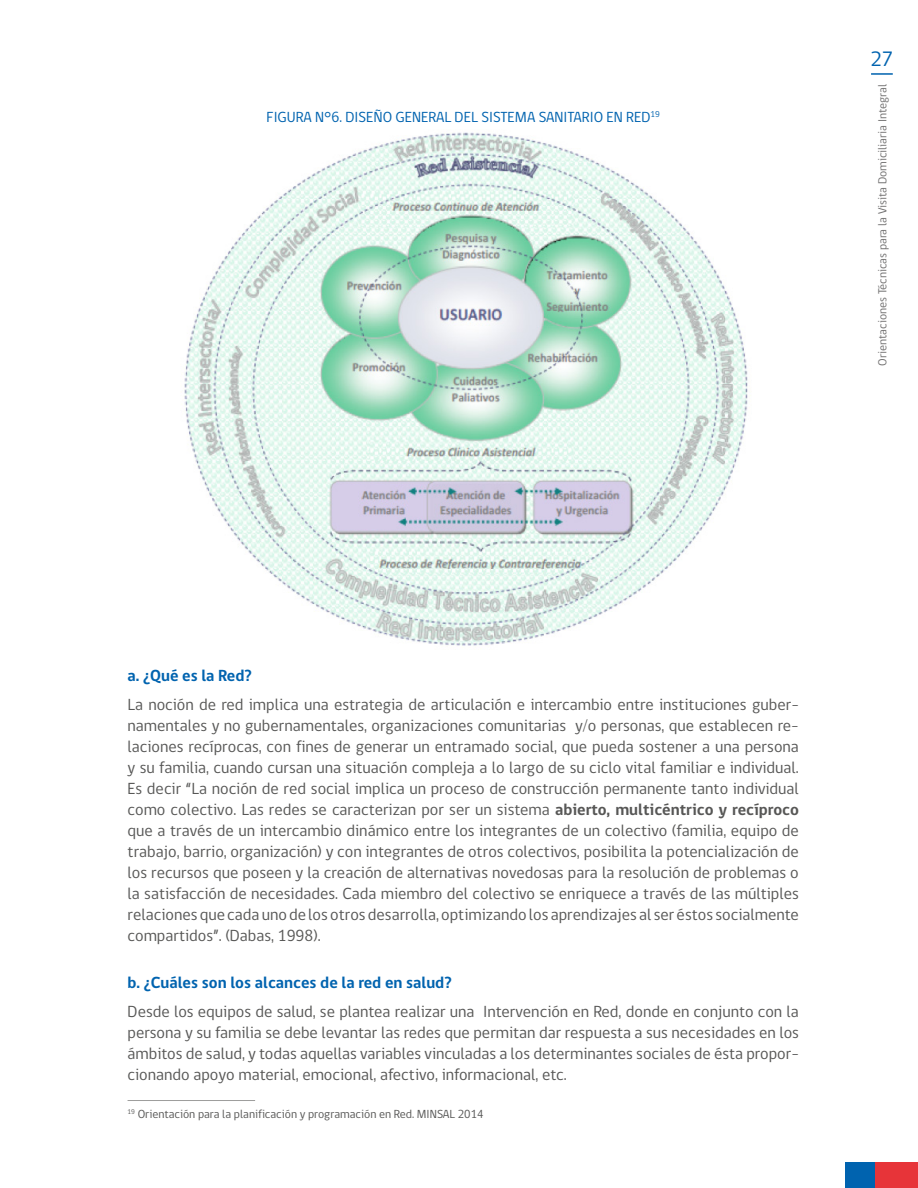
<style>
.page{position:relative;width:918px;height:1188px;background:#fff}
.page>*{position:absolute;margin:0;border:0;box-sizing:border-box;transform-origin:0 0}
.t1{font:21.3px "gob CL";color:#0063af}
.t2{font:16.5px/21px "gob CL";color:#575756;text-align:justify}
.t3{font:700 16.5px "gob CL";color:#0063af}
.t4{font:15px "gob CL";color:#0063af}
.t5{font:12px "gob CL";color:#575756}
.t6{font:12px "gob CL";color:#706f6f}
.s1{font-weight:700}
</style>
<div class="page">
<hr style="left:871px;top:73px;width:22px;height:2px;background:#0063af">
<div style="left:845px;top:1162px;width:30px;height:26px;background:#0063af"></div>
<div style="left:875px;top:1162px;width:43px;height:26px;background:#e73439"></div>
<img style="left:184px;top:132px;width:564px;height:514px">
<hr style="left:128px;top:1100px;width:127px;height:1px;background:#9d9d9c">
<p class="t4" style="left:267px;top:107px;width:395px">FIGURA N°6. DISEÑO GENERAL DEL SISTEMA SANITARIO EN RED<sup>19</sup></p>
<p class="t1" style="left:870px;top:44px;width:24px">27</p>
<p class="t6" style="left:874px;top:366px;width:283px;rotate:-90deg">Orientaciones Técnicas para la Visita Domiciliaria Integral</p>
<p class="t3" style="left:128px;top:664px;width:126px">a. ¿Qué es la Red?</p>
<p class="t2" style="left:128px;top:695px;width:673px">La noción de red implica una estrategia de articulación e intercambio entre instituciones guber&shy;namentales y no gubernamentales, organizaciones comunitarias y/o personas, que establecen re&shy;laciones recíprocas, con fines de generar un entramado social, que pueda sostener a una persona y su familia, cuando cursan una situación compleja a lo largo de su ciclo vital familiar e individual.<br>Es decir “La noción de red social implica un proceso de construcción permanente tanto individual como colectivo. Las redes se caracterizan por ser un sistema <span class="s1">abierto, multicéntrico y recíproco </span>que a través de un intercambio dinámico entre los integrantes de un colectivo (familia, equipo de trabajo, barrio, organización) y con integrantes de otros colectivos, posibilita la potencialización de los recursos que poseen y la creación de alternativas novedosas para la resolución de problemas o la satisfacción de necesidades. Cada miembro del colectivo se enriquece a través de las múltiples relaciones que cada uno de los otros desarrolla, optimizando los aprendizajes al ser éstos socialmente compartidos”. (Dabas, 1998).</p>
<p class="t3" style="left:128px;top:971px;width:326px">b. ¿Cuáles son los alcances de la red en salud?</p>
<p class="t2" style="left:128px;top:1002px;width:673px">Desde los equipos de salud, se plantea realizar una Intervención en Red, donde en conjunto con la persona y su familia se debe levantar las redes que permitan dar respuesta a sus necesidades en los ámbitos de salud, y todas aquellas variables vinculadas a los determinantes sociales de ésta propor&shy;cionando apoyo material, emocional, afectivo, informacional, etc.</p>
<p class="t5" style="left:128px;top:1106px;width:358px"><sup>19</sup> Orientación para la planificación y programación en Red. MINSAL 2014</p>
</div>
